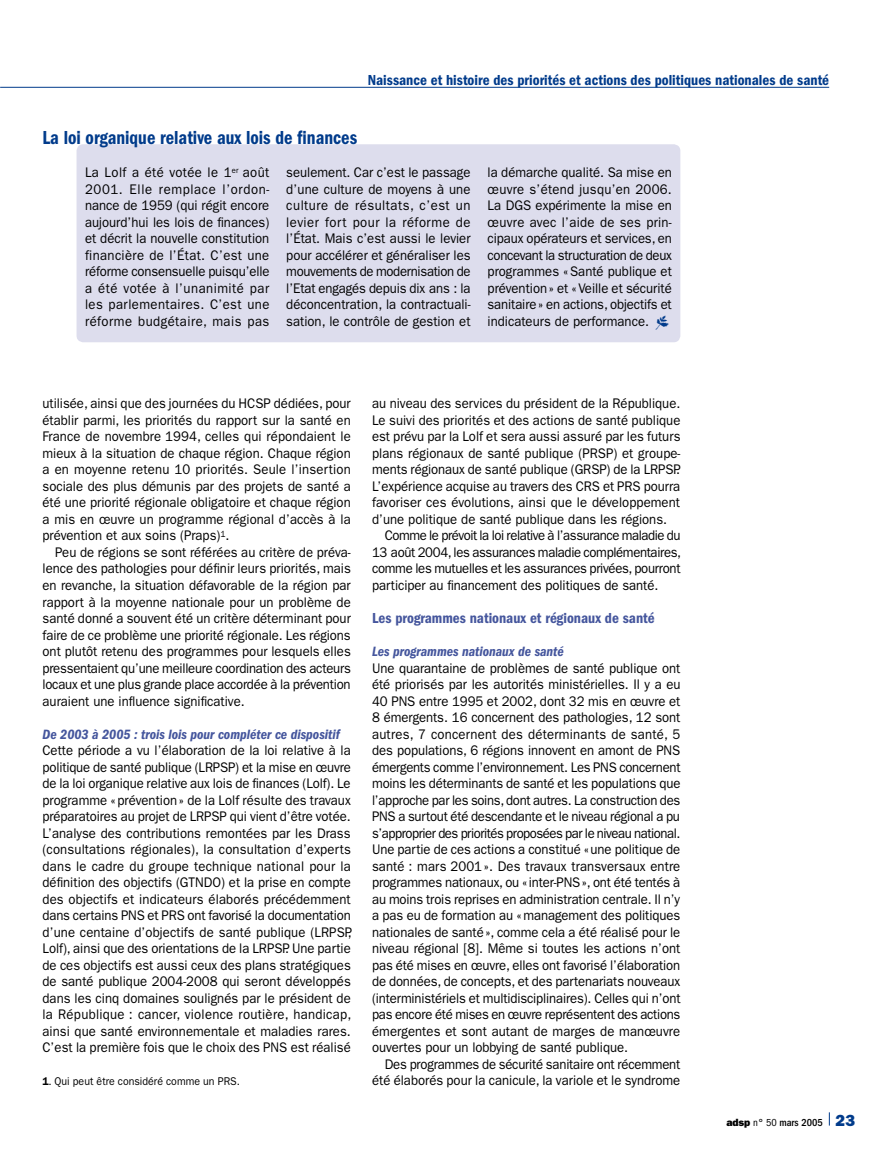
<style>
.page{position:relative;width:893px;height:1149px;background:#fff}
.page>*{position:absolute;margin:0;border:0;box-sizing:border-box;transform-origin:0 0}
.t1{font:19.5px "ITC Franklin Gothic Std Dm Cd";color:#013b8b;scale:.94 1}
.t2{font:15px "ITC Franklin Gothic Std Dm Cd";color:#013b8b}
.t3{font:15px "ITC Franklin Gothic Std Dm Cd";color:#45569d}
.t4{font:13.95px/16.5px "ITC Franklin Gothic Std";color:#000;text-align:justify;scale:.94 1}
.t5{font:13.95px "ITC Franklin Gothic Std";letter-spacing:-.025em;color:#000;scale:.94 1}
.t6{font:13.95px "ITC Franklin Gothic Std Dm Cd It";color:#45569d}
.t7{font:13.95px "ITC Franklin Gothic Std";letter-spacing:-.03em;color:#000;scale:.94 1}
.t8{font:11.25px "ITC Franklin Gothic Std";color:#000;scale:.94 1}
.t9{font:500 condensed 10.5px "ITC Franklin Gothic Std";color:#000}
.s1{font-family:"Ph Fpictos";font-weight:600;font-size:15px;color:#013b8b}
.s2{font-family:"Franklin Gothic";font-weight:600}
.s3{font-family:"Franklin Gothic"}
.s4{font-family:"ITC Franklin Gothic Std Hvy";font-weight:400;font-stretch:normal}
.s5{font-weight:400}
.s6{font-family:"ITC Franklin Gothic Std Hvy";font-weight:400;font-stretch:normal;font-size:16.2px;color:#013b8b}
</style>
<div class="page">
<hr style="left:0;top:87px;width:829px;height:1px;background:#013b8b">
<svg style="left:829px;top:1112px;width:1px;height:13px"></svg>
<div style="left:77px;top:144px;width:603px;height:198px;background:#dddded;border-radius:7px"></div>
<p class="t2" style="left:368px;top:71px;width:463px">Naissance et histoire des priorités et actions des politiques nationales de santé</p>
<h1 class="t1" style="left:43px;top:126px;width:336px">La loi organique relative aux lois de finances</h1>
<p class="t4" style="left:85px;top:164px;width:198px">La Lolf a été votée le 1<sup>er</sup> août 2001. Elle remplace l’ordon&shy;nance de 1959 (qui régit encore aujourd’hui les lois de finances) et décrit la nouvelle constitution financière de l’État. C’est une réforme consensuelle puisqu’elle a été votée à l’unanimité par les parlementaires. C’est une réforme budgétaire, mais pas</p>
<p class="t4" style="left:286px;top:164px;width:198px">seulement. Car c’est le passage d’une culture de moyens à une culture de résultats, c’est un levier fort pour la réforme de l’État. Mais c’est aussi le levier pour accélérer et généraliser les mouvements de modernisation de l’Etat engagés depuis dix ans : la déconcentration, la contractuali&shy;sation, le contrôle de gestion et</p>
<p class="t4" style="left:488px;top:164px;width:198px">la démarche qualité. Sa mise en œuvre s’étend jusqu’en 2006.<br>La DGS expérimente la mise en œuvre avec l’aide de ses prin&shy;cipaux opérateurs et services, en concevant la structuration de deux programmes «Santé publique et prévention» et «Veille et sécurité sanitaire» en actions, objectifs et indicateurs de performance. <span class="s1">M</span></p>
<p class="t4" style="left:43px;top:395px;width:330px">utilisée, ainsi que des journées du HCSP dédiées, pour établir parmi, les priorités du rapport sur la santé en France de novembre 1994, celles qui répondaient le mieux à la situation de chaque région. Chaque région a en moyenne retenu 10 priorités. Seule l’insertion sociale des plus démunis par des projets de santé a été une priorité régionale obligatoire et chaque région a mis en œuvre un programme régional d’accès à la prévention et aux soins (Praps)<sup>1</sup>.</p>
<p class="t4" style="left:43px;top:544px;width:330px;text-indent:13px">Peu de régions se sont référées au critère de préva&shy;lence des pathologies pour définir leurs priorités, mais en revanche, la situation défavorable de la région par rapport à la moyenne nationale pour un problème de santé donné a souvent été un critère déterminant pour faire de ce problème une priorité régionale. Les régions ont plutôt retenu des programmes pour lesquels elles pressentaient qu’une meilleure coordination des acteurs locaux et une plus grande place accordée à la prévention auraient une influence significative.</p>
<p class="t6" style="left:43px;top:725px;width:299px">De 2003 à 2005 : trois lois pour compléter ce dispositif</p>
<p class="t4" style="left:43px;top:742px;width:331px">Cette période a vu l’élaboration de la loi relative à la politique de santé publique (LRPSP) et la mise en œuvre de la loi organique relative aux lois de finances (Lolf). Le programme «prévention» de la Lolf résulte des travaux préparatoires au projet de LRPSP qui vient d’être votée.<br>L’analyse des contributions remontées par les Drass (consultations régionales), la consultation d’experts dans le cadre du groupe technique national pour la définition des objectifs (GTNDO) et la prise en compte des objectifs et indicateurs élaborés précédemment dans certains PNS et PRS ont favorisé la documentation d’une centaine d’objectifs de santé publique (LRPSP, Lolf), ainsi que des orientations de la LRPSP. Une partie de ces objectifs est aussi ceux des plans stratégiques de santé publique 2004-2008 qui seront développés dans les cinq domaines soulignés par le président de la République : cancer, violence routière, handicap, ainsi que santé environnementale et maladies rares.<br>C’est la première fois que le choix des PNS est réalisé</p>
<p class="t4" style="left:372px;top:395px;width:329px">au niveau des services du président de la République.</p>
<p class="t4" style="left:372px;top:412px;width:329px">Le suivi des priorités et des actions de santé publique</p>
<p class="t4" style="left:372px;top:428px;width:330px">est prévu par la Lolf et sera aussi assuré par les futurs</p>
<p class="t4" style="left:372px;top:445px;width:329px">plans régionaux de santé publique (PRSP) et groupe-</p>
<p class="t4" style="left:372px;top:461px;width:330px">ments régionaux de santé publique (GRSP) de la LRPSP.</p>
<p class="t4" style="left:372px;top:478px;width:329px">L’expérience acquise au travers des CRS et PRS pourra</p>
<p class="t4" style="left:372px;top:494px;width:329px">favoriser ces évolutions, ainsi que le développement</p>
<p class="t4" style="left:372px;top:511px;width:315px">d’une politique de santé publique dans les régions.</p>
<p class="t7" style="left:385px;top:527px;width:316px">Comme le prévoit la loi relative à l’assurance maladie du</p>
<p class="t5" style="left:372px;top:544px;width:330px">13 août 2004, les assurances maladie complémentaires,</p>
<p class="t5" style="left:372px;top:560px;width:330px">comme les mutuelles et les assurances privées, pourront</p>
<p class="t4" style="left:372px;top:577px;width:306px">participer au financement des politiques de santé.</p>
<p class="t3" style="left:372px;top:609px;width:284px">Les programmes nationaux et régionaux de santé</p>
<p class="t6" style="left:372px;top:643px;width:193px">Les programmes nationaux de santé</p>
<p class="t4" style="left:372px;top:659px;width:330px">Une quarantaine de problèmes de santé publique ont été priorisés par les autorités ministérielles. Il y a eu 40 PNS entre 1995 et 2002, dont 32 mis en œuvre et 8 émergents. 16 concernent des pathologies, 12 sont autres, 7 concernent des déterminants de santé, 5 des populations, 6 régions innovent en amont de PNS émergents comme l’environnement. Les PNS concernent moins les déterminants de santé et les populations que l’approche par les soins, dont autres. La construction des PNS a surtout été descendante et le niveau régional a pu s’approprier des priorités proposées par le niveau national.<br>Une partie de ces actions a constitué «une politique de santé : mars 2001». Des travaux transversaux entre programmes nationaux, ou « inter-PNS», ont été tentés à au moins trois reprises en administration centrale. Il n’y a pas eu de formation au «management des politiques nationales de santé», comme cela a été réalisé pour le niveau régional [8]. Même si toutes les actions n’ont pas été mises en œuvre, elles ont favorisé l’élaboration de données, de concepts, et des partenariats nouveaux (interministériels et multidisciplinaires). Celles qui n’ont pas encore été mises en œuvre représentent des actions émergentes et sont autant de marges de manœuvre ouvertes pour un lobbying de santé publique.</p>
<p class="t4" style="left:385px;top:1055px;width:316px">Des programmes de sécurité sanitaire ont récemment</p>
<p class="t8" style="left:43px;top:1074px;width:212px"><span class="s2">1</span><span class="s3">.</span> Qui peut être considéré comme un PRS.</p>
<p class="t4" style="left:372px;top:1072px;width:329px">été élaborés pour la canicule, la variole et le syndrome</p>
<p class="t9" style="left:727px;top:1115px;width:108px"><span class="s4">adsp</span> <span class="s5">n° 50</span> mars 2005 <span class="s6">23</span></p>
</div>
